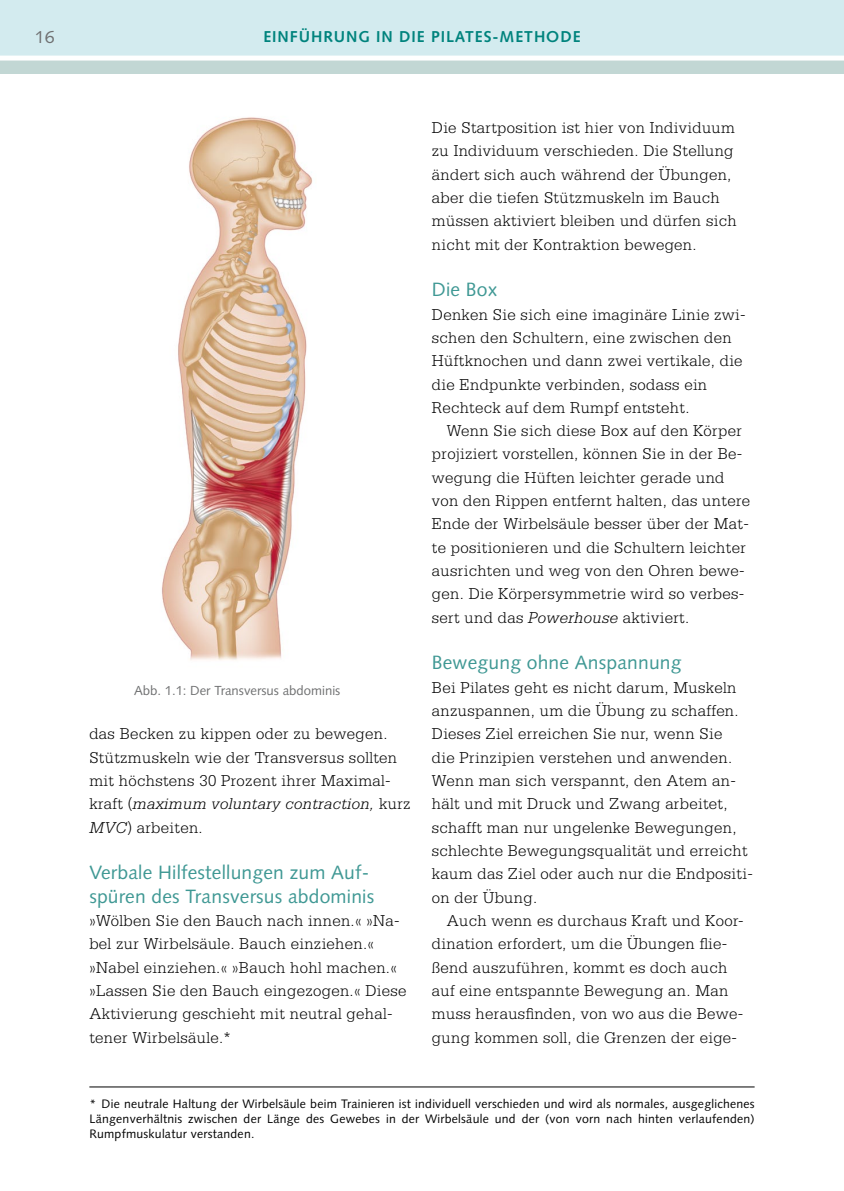
<style>
.page{position:relative;width:844px;height:1191px;background:#fff}
.page>*{position:absolute;margin:0;border:0;box-sizing:border-box;transform-origin:0 0}
.t1{font:19.25px/23.3px "Syntax LT Std";letter-spacing:.01em;color:#3f9894}
.t2{font:17.5px "Syntax LT Std";color:#707172}
.t3{font:300 16.62px/23.3px "Serifa Std";letter-spacing:.02em;color:#000}
.t4{font:700 15.75px "Syntax LT Std";letter-spacing:.06em;color:#00837d}
.t5{font:13.12px "Syntax LT Std";color:#707172}
.t6{font:12.25px/14.7px "Syntax LT Std";letter-spacing:.02em;color:#000;text-align:justify}
.s1{font-style:italic}
</style>
<div class="page">
<div style="left:0;top:0;width:843px;height:63px;background:#d3ebef"></div>
<div style="left:0;top:60px;width:843px;height:14px;background:#c2d7d4"></div>
<div style="left:0;top:56px;width:843px;height:5px;background:#fff"></div>
<img style="left:162px;top:117px;width:151px;height:543px">
<hr style="left:89px;top:1086px;width:665px;height:1px;background:#000">
<p class="t2" style="left:35px;top:26px;width:21px">16</p>
<p class="t4" style="left:263px;top:27px;width:317px">EINFÜHRUNG IN DIE PILATES-METHODE</p>
<p class="t5" style="left:134px;top:683px;width:208px">Abb. 1.1: Der Transversus abdominis</p>
<p class="t3" style="left:89px;top:722px;width:323px">das Becken zu kippen oder zu bewegen.<br>Stützmuskeln wie der Transversus sollten mit höchstens 30 Prozent ihrer Maximal&shy;kraft (<span class="s1">maximum voluntary contraction,</span> kurz <span class="s1">MVC</span>) arbeiten.</p>
<p class="t1" style="left:89px;top:861px;width:286px">Verbale Hilfestellungen zum Auf&shy;spüren des Transversus abdominis</p>
<p class="t3" style="left:89px;top:909px;width:318px">»Wölben Sie den Bauch nach innen.« »Na&shy;bel zur Wirbelsäule. Bauch einziehen.« »Nabel einziehen.« »Bauch hohl machen.« »Lassen Sie den Bauch eingezogen.« Diese Aktivierung geschieht mit neutral gehal&shy;tener Wirbelsäule.*</p>
<p class="t3" style="left:432px;top:116px;width:306px">Die Startposition ist hier von Individuum zu Individuum verschieden. Die Stellung ändert sich auch während der Übungen, aber die tiefen Stützmuskeln im Bauch müssen aktiviert bleiben und dürfen sich nicht mit der Kontraktion bewegen.</p>
<p class="t1" style="left:432px;top:278px;width:67px">Die Box</p>
<p class="t3" style="left:432px;top:303px;width:315px">Denken Sie sich eine imaginäre Linie zwi&shy;schen den Schultern, eine zwischen den Hüftknochen und dann zwei vertikale, die die Endpunkte verbinden, sodass ein Rechteck auf dem Rumpf entsteht.</p>
<p class="t3" style="left:432px;top:419px;width:320px;text-indent:15px">Wenn Sie sich diese Box auf den Körper projiziert vorstellen, können Sie in der Be&shy;wegung die Hüften leichter gerade und von den Rippen entfernt halten, das untere Ende der Wirbelsäule besser über der Mat&shy;te positionieren und die Schultern leichter ausrichten und weg von den Ohren bewe&shy;gen. Die Körpersymmetrie wird so verbes&shy;sert und das <span class="s1">Powerhouse</span> aktiviert.</p>
<p class="t1" style="left:432px;top:651px;width:251px">Bewegung ohne Anspannung</p>
<p class="t3" style="left:432px;top:676px;width:322px">Bei Pilates geht es nicht darum, Muskeln anzuspannen, um die Übung zu schaffen.<br>Dieses Ziel erreichen Sie nur, wenn Sie<br>die Prinzipien verstehen und anwenden.<br>Wenn man sich verspannt, den Atem an&shy;hält und mit Druck und Zwang arbeitet, schafft man nur ungelenke Bewegungen, schlechte Bewegungsqualität und erreicht kaum das Ziel oder auch nur die Endpositi&shy;on der Übung.</p>
<p class="t3" style="left:432px;top:909px;width:313px;text-indent:15px">Auch wenn es durchaus Kraft und Koor&shy;dination erfordert, um die Übungen flie&shy;ßend auszuführen, kommt es doch auch auf eine entspannte Bewegung an. Man muss herausfinden, von wo aus die Bewe&shy;gung kommen soll, die Grenzen der eige-</p>
<p class="t6" style="left:89px;top:1096px;width:666px">* Die neutrale Haltung der Wirbelsäule beim Trainieren ist individuell verschieden und wird als normales, ausgeglichenes Längenverhältnis zwischen der Länge des Gewebes in der Wirbelsäule und der (von vorn nach hinten verlaufenden)<br>Rumpfmuskulatur verstanden.</p>
</div>
